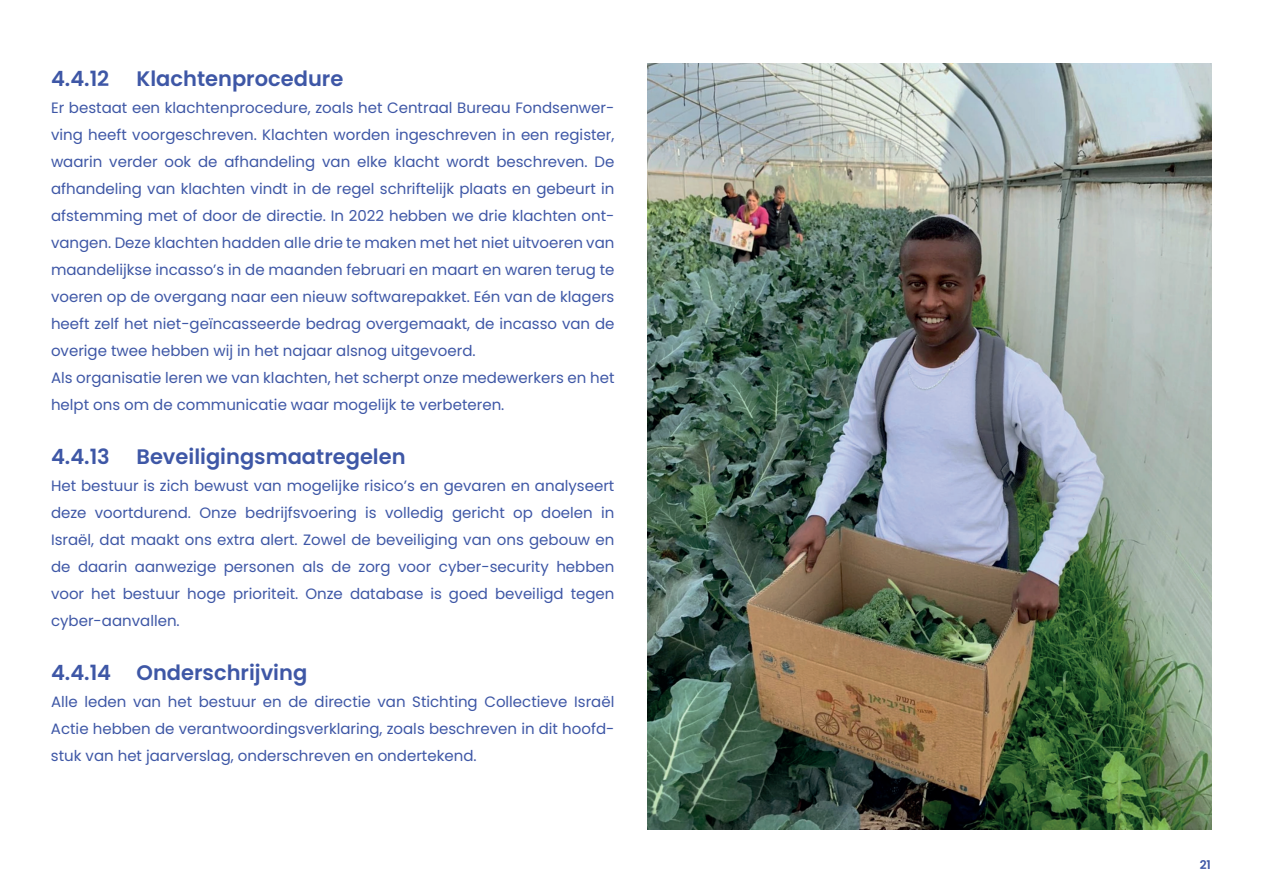
<style>
.page{position:relative;width:1263px;height:893px;background:#fff}
.page>*{position:absolute;margin:0;border:0;box-sizing:border-box;transform-origin:0 0}
.t1{font:600 21px "Poppins";color:#3e57a6}
.t2{font:15px/27px "Poppins";color:#3e57a6;text-align:justify}
.t3{font:600 12px "Poppins";color:#3e57a6}
</style>
<div class="page">
<img style="left:648px;top:64px;width:564px;height:765px">
<h1 class="t1" style="left:51px;top:66px;width:60px">4.4.12</h1>
<h1 class="t1" style="left:137px;top:66px;width:208px">Klachtenprocedure</h1>
<p class="t2" style="left:51px;top:94px;width:565px;text-align:left">Er bestaat een klachtenprocedure, zoals het Centraal Bureau Fondsenwer&shy;ving heeft voorgeschreven. Klachten worden ingeschreven in een register, waarin verder ook de afhandeling van elke klacht wordt beschreven. De afhandeling van klachten vindt in de regel schriftelijk plaats en gebeurt in afstemming met of door de directie. In 2022 hebben we drie klachten ont&shy;vangen. Deze klachten hadden alle drie te maken met het niet uitvoeren van maandelijkse incasso’s in de maanden februari en maart en waren terug te voeren op de overgang naar een nieuw softwarepakket. Eén van de klagers heeft zelf het niet-geïncasseerde bedrag overgemaakt, de incasso van de overige twee hebben wij in het najaar alsnog uitgevoerd.<br>Als organisatie leren we van klachten, het scherpt onze medewerkers en het helpt ons om de communicatie waar mogelijk te verbeteren.</p>
<h1 class="t1" style="left:51px;top:444px;width:60px">4.4.13</h1>
<h1 class="t1" style="left:137px;top:444px;width:271px">Beveiligingsmaatregelen</h1>
<p class="t2" style="left:51px;top:472px;width:565px">Het bestuur is zich bewust van mogelijke risico’s en gevaren en analyseert deze voortdurend. Onze bedrijfsvoering is volledig gericht op doelen in Israël, dat maakt ons extra alert. Zowel de beveiliging van ons gebouw en de daarin aanwezige personen als de zorg voor cyber-security hebben voor het bestuur hoge prioriteit. Onze database is goed beveiligd tegen cyber-aanvallen.</p>
<h1 class="t1" style="left:51px;top:660px;width:258px">4.4.14 Onderschrijving</h1>
<p class="t2" style="left:51px;top:688px;width:565px">Alle leden van het bestuur en de directie van Stichting Collectieve Israël Actie hebben de verantwoordingsverklaring, zoals beschreven in dit hoofd&shy;stuk van het jaarverslag, onderschreven en ondertekend.</p>
<p class="t3" style="left:1200px;top:858px;width:13px">21</p>
</div>
